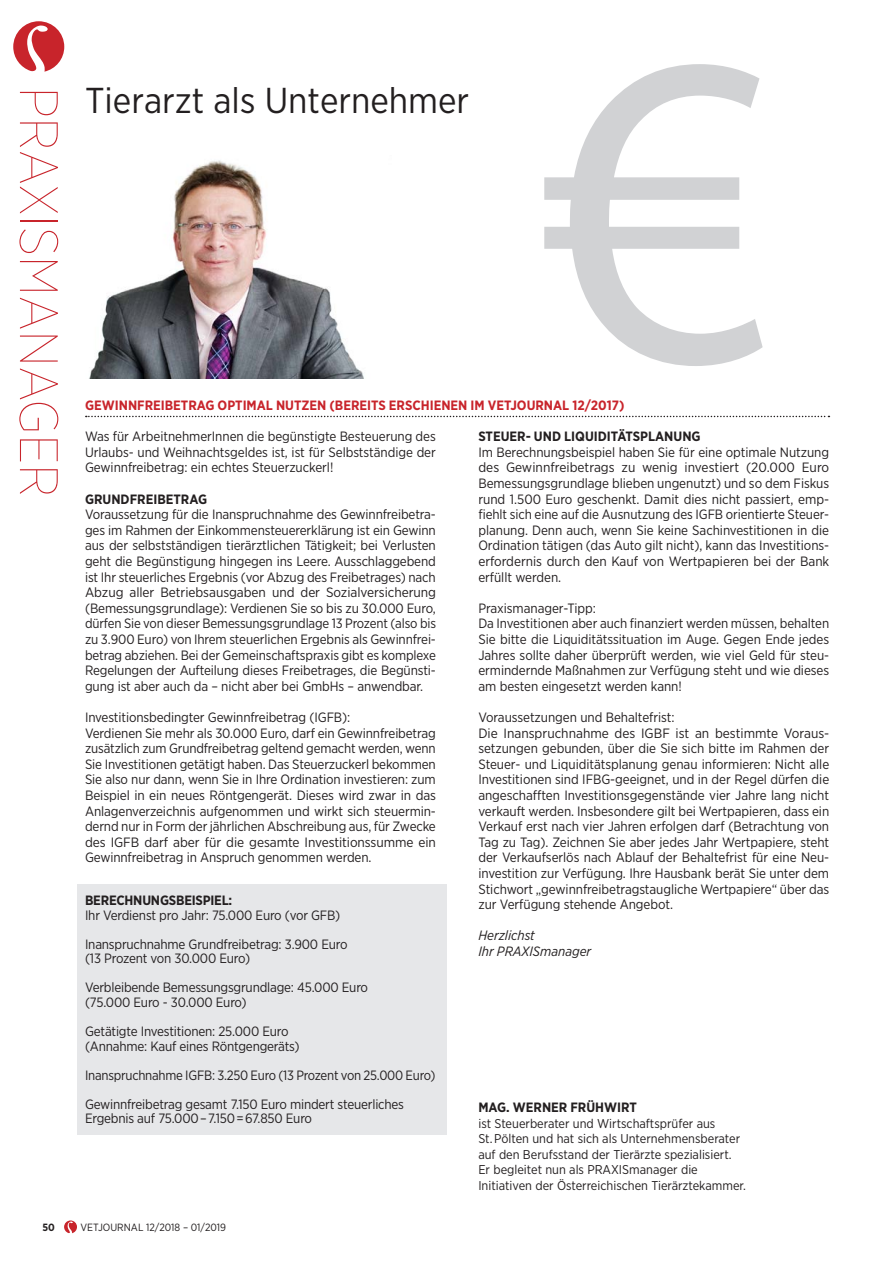
<style>
.page{position:relative;width:893px;height:1263px;background:#fff}
.page>*{position:absolute;margin:0;border:0;box-sizing:border-box;transform-origin:0 0}
.t1{font:100 54px "Gotham Narrow";color:#c8242b}
.HEADLINEMITTEL{font:36px "Gotham Narrow";color:#231f20}
.lauftext_ohne_Einzug{font:13.5px/15.6px "Gotham Narrow";letter-spacing:-.01em;color:#231f20;text-align:justify}
.lauftext_ohne_Einzug-2{font:700 13.5px "Gotham Narrow";color:#231f20}
.t2{font:700 13.5px "Gotham Narrow";color:#c8242b}
.lauftext_ohne_Einzug-3{font:italic 13.5px "Gotham Narrow";color:#231f20}
.lauftext_ohne_Einzug-4{font:12.75px/15.6px "Gotham Narrow";color:#231f20}
.t3{font:10.5px "Gotham Narrow";color:#231f20}
.t4{font:700 10.5px "Gotham Narrow";color:#231f20}
</style>
<div class="page">
<svg style="left:64px;top:1220px;width:13px;height:13px"></svg>
<svg style="left:544px;top:64px;width:219px;height:302px"></svg>
<svg style="left:13px;top:21px;width:51px;height:51px"></svg>
<div style="left:77px;top:884px;width:369px;height:251px;background:#e6e7e9"></div>
<img style="left:89px;top:160px;width:275px;height:218px">
<svg style="left:86px;top:416px;width:743px;height:1px"></svg>
<p class="t1" style="left:71px;top:87px;width:412px;rotate:90deg">PRAXISMANAGER</p>
<p class="HEADLINEMITTEL" style="left:85px;top:78px;width:386px">Tierarzt als Unternehmer</p>
<p class="t2" style="left:85px;top:396px;width:541px">GEWINNFREIBETRAG OPTIMAL NUTZEN (BEREITS ERSCHIENEN IM VETJOURNAL 12/2017)</p>
<p class="lauftext_ohne_Einzug" style="left:85px;top:428px;width:352px">Was für ArbeitnehmerInnen die begünstigte Besteuerung des Urlaubs- und Weihnachtsgeldes ist, ist für Selbstständige der Gewinnfreibetrag: ein echtes Steuerzuckerl!</p>
<p class="lauftext_ohne_Einzug-2" style="left:85px;top:490px;width:124px">GRUNDFREIBETRAG</p>
<p class="lauftext_ohne_Einzug" style="left:85px;top:506px;width:352px">Voraussetzung für die Inanspruchnahme des Gewinnfreibetra&shy;ges im Rahmen der Einkommensteuererklärung ist ein Gewinn aus der selbstständigen tierärztlichen Tätigkeit; bei Verlusten geht die Begünstigung hingegen ins Leere. Ausschlaggebend ist Ihr steuerliches Ergebnis (vor Abzug des Freibetrages) nach Abzug aller Betriebsausgaben und der Sozialversicherung (Bemessungsgrundlage): Verdienen Sie so bis zu 30.000 Euro, dürfen Sie von dieser Bemessungsgrundlage 13 Prozent (also bis zu 3.900 Euro) von Ihrem steuerlichen Ergebnis als Gewinnfrei&shy;betrag abziehen. Bei der Gemeinschaftspraxis gibt es komplexe Regelungen der Aufteilung dieses Freibetrages, die Begünsti&shy;gung ist aber auch da – nicht aber bei GmbHs – anwendbar.</p>
<p class="lauftext_ohne_Einzug" style="left:85px;top:709px;width:267px">Investitionsbedingter Gewinnfreibetrag (IGFB):</p>
<p class="lauftext_ohne_Einzug" style="left:85px;top:725px;width:352px">Verdienen Sie mehr als 30.000 Euro, darf ein Gewinnfreibetrag zusätzlich zum Grundfreibetrag geltend gemacht werden, wenn Sie Investitionen getätigt haben. Das Steuerzuckerl bekommen Sie also nur dann, wenn Sie in Ihre Ordination investieren: zum Beispiel in ein neues Röntgengerät. Dieses wird zwar in das Anlagenverzeichnis aufgenommen und wirkt sich steuermin&shy;dernd nur in Form der jährlichen Abschreibung aus, für Zwecke des IGFB darf aber für die gesamte Investitionssumme ein Gewinnfreibetrag in Anspruch genommen werden.</p>
<p class="lauftext_ohne_Einzug-2" style="left:85px;top:892px;width:149px">BERECHNUNGSBEISPIEL:</p>
<p class="lauftext_ohne_Einzug" style="left:85px;top:907px;width:257px">Ihr Verdienst pro Jahr: 75.000 Euro (vor GFB)</p>
<p class="lauftext_ohne_Einzug" style="left:85px;top:936px;width:264px">Inanspruchnahme Grundfreibetrag: 3.900 Euro</p>
<p class="lauftext_ohne_Einzug" style="left:85px;top:950px;width:167px">(13 Prozent von 30.000 Euro)</p>
<p class="lauftext_ohne_Einzug" style="left:85px;top:979px;width:285px">Verbleibende Bemessungsgrundlage: 45.000 Euro</p>
<p class="lauftext_ohne_Einzug" style="left:85px;top:994px;width:163px">(75.000 Euro - 30.000 Euro)</p>
<p class="lauftext_ohne_Einzug" style="left:85px;top:1023px;width:205px">Getätigte Investitionen: 25.000 Euro</p>
<p class="lauftext_ohne_Einzug" style="left:85px;top:1038px;width:216px">(Annahme: Kauf eines Röntgengeräts)</p>
<p class="lauftext_ohne_Einzug" style="left:85px;top:1067px;width:352px">Inanspruchnahme IGFB: 3.250 Euro (13 Prozent von 25.000 Euro)</p>
<p class="lauftext_ohne_Einzug" style="left:85px;top:1096px;width:320px">Gewinnfreibetrag gesamt 7.150 Euro mindert steuerliches</p>
<p class="lauftext_ohne_Einzug" style="left:85px;top:1110px;width:229px">Ergebnis auf 75.000 – 7.150 = 67.850 Euro</p>
<p class="lauftext_ohne_Einzug-2" style="left:478px;top:428px;width:224px">STEUER- UND LIQUIDITÄTSPLANUNG</p>
<p class="lauftext_ohne_Einzug" style="left:478px;top:444px;width:352px;text-align:left">Im Berechnungsbeispiel haben Sie für eine optimale Nutzung des Gewinnfreibetrags zu wenig investiert (20.000 Euro Bemessungsgrundlage blieben ungenutzt) und so dem Fiskus rund 1.500 Euro geschenkt. Damit dies nicht passiert, emp&shy;fiehlt sich eine auf die Ausnutzung des IGFB orientierte Steuer&shy;planung. Denn auch, wenn Sie keine Sachinvestitionen in die Ordination tätigen (das Auto gilt nicht), kann das Investitions&shy;erfordernis durch den Kauf von Wertpapieren bei der Bank erfüllt werden.</p>
<p class="lauftext_ohne_Einzug" style="left:478px;top:600px;width:119px">Praxismanager-Tipp:</p>
<p class="lauftext_ohne_Einzug" style="left:478px;top:615px;width:352px">Da Investitionen aber auch finanziert werden müssen, behalten Sie bitte die Liquiditätssituation im Auge. Gegen Ende jedes Jahres sollte daher überprüft werden, wie viel Geld für steu&shy;ermindernde Maßnahmen zur Verfügung steht und wie dieses am besten eingesetzt werden kann!</p>
<p class="lauftext_ohne_Einzug" style="left:478px;top:709px;width:198px">Voraussetzungen und Behaltefrist:</p>
<p class="lauftext_ohne_Einzug" style="left:478px;top:725px;width:352px">Die Inanspruchnahme des IGBF ist an bestimmte Voraus&shy;setzungen gebunden, über die Sie sich bitte im Rahmen der Steuer- und Liquiditätsplanung genau informieren: Nicht alle Investitionen sind IFBG-geeignet, und in der Regel dürfen die angeschafften Investitionsgegenstände vier Jahre lang nicht verkauft werden. Insbesondere gilt bei Wertpapieren, dass ein Verkauf erst nach vier Jahren erfolgen darf (Betrachtung von Tag zu Tag). Zeichnen Sie aber jedes Jahr Wertpapiere, steht der Verkaufserlös nach Ablauf der Behaltefrist für eine Neu&shy;investition zur Verfügung. Ihre Hausbank berät Sie unter dem Stichwort „gewinnfreibetragstaugliche Wertpapiere“ über das zur Verfügung stehende Angebot.</p>
<p class="lauftext_ohne_Einzug-3" style="left:478px;top:927px;width:58px">Herzlichst</p>
<p class="lauftext_ohne_Einzug-3" style="left:478px;top:943px;width:114px">Ihr PRAXISmanager</p>
<p class="lauftext_ohne_Einzug-2" style="left:478px;top:1098px;width:160px">MAG. WERNER FRÜHWIRT</p>
<p class="lauftext_ohne_Einzug-4" style="left:478px;top:1115px;width:269px">ist Steuerberater und Wirtschaftsprüfer aus<br>St. Pölten und hat sich als Unternehmensberater auf den Berufsstand der Tierärzte spezialisiert.<br>Er begleitet nun als PRAXISmanager die Initiativen der Österreichischen Tierärztekammer.</p>
<p class="t4" style="left:43px;top:1220px;width:14px">50</p>
<p class="t3" style="left:81px;top:1221px;width:147px">VETJOURNAL 12/2018 – 01/2019</p>
</div>
